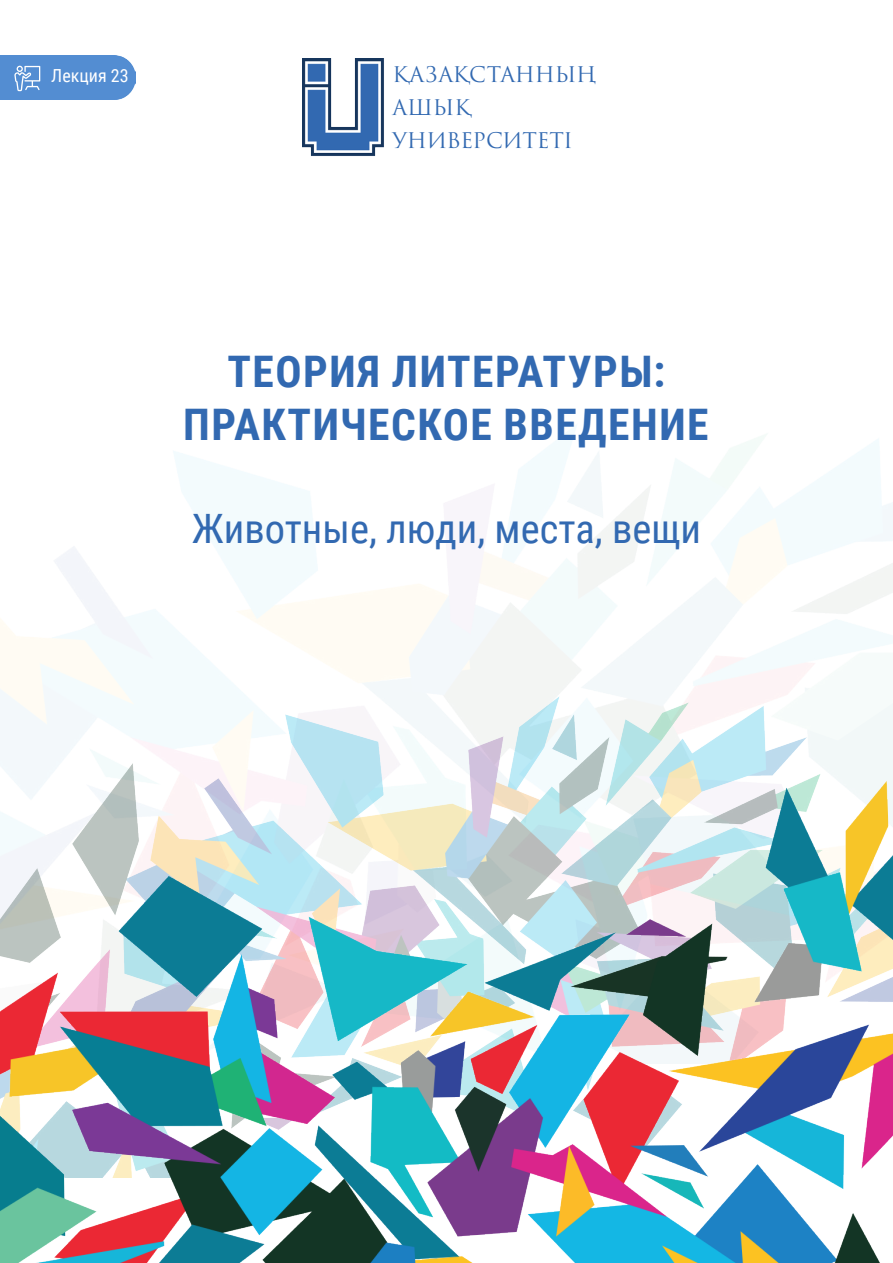
<style>
.page{position:relative;width:893px;height:1263px;background:#fff}
.page>*{position:absolute;margin:0;border:0;box-sizing:border-box;transform-origin:0 0}
.t1{font:700 43.5px/52.2px "Roboto Condensed";letter-spacing:.035em;color:#3269b1;text-align:center}
.t2{font:40.5px "Roboto Condensed";color:#3269b1}
.t3{font:21px "Trajan Pro 3";letter-spacing:-.01em;color:#3269b1}
.t4{font:18px "Roboto Condensed";color:#fff}
</style>
<div class="page">
<img style="left:0;top:425px;width:893px;height:638px">
<img style="left:302px;top:58px;width:82px;height:98px">
<img style="left:0;top:696px;width:892px;height:33px">
<img style="left:0;top:729px;width:892px;height:534px">
<div style="left:0;top:55px;width:136px;height:45px;background:#538dd2"></div>
<svg style="left:14px;top:66px;width:26px;height:25px"></svg>
<p class="t4" style="left:51px;top:63px;width:79px">Лекция 23</p>
<p class="t3" style="left:393px;top:60px;width:205px">ҚАЗАҚСТАННЫҢ</p>
<p class="t3" style="left:393px;top:93px;width:80px">АШЫҚ</p>
<p class="t3" style="left:393px;top:126px;width:182px">УНИВЕРСИТЕТІ</p>
<p class="t1" style="left:183px;top:344px;width:527px">ТЕОРИЯ ЛИТЕРАТУРЫ:<br>ПРАКТИЧЕСКОЕ ВВЕДЕНИЕ</p>
<p class="t2" style="left:192px;top:500px;width:511px">Животные, люди, места, вещи</p>
</div>
